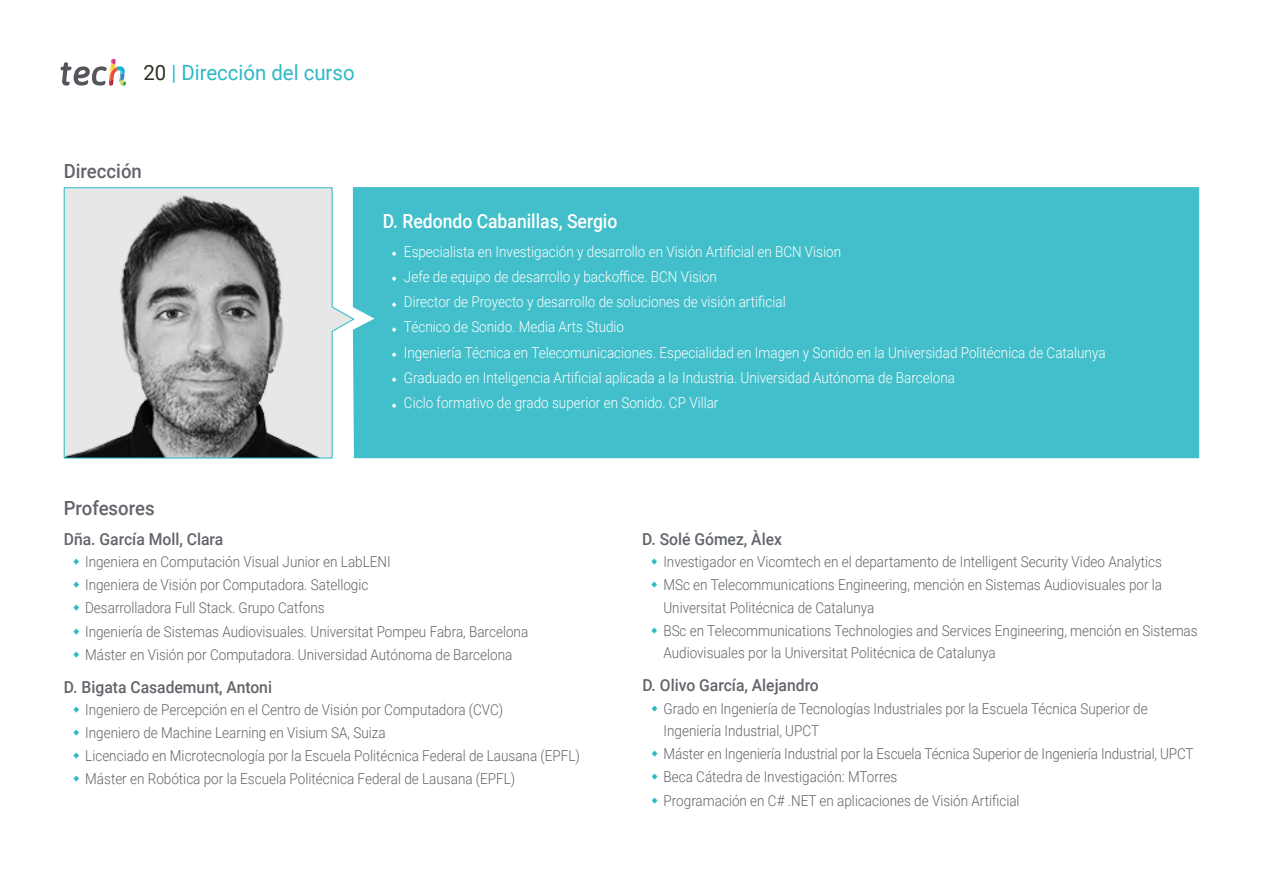
<style>
.page{position:relative;width:1263px;height:893px;background:#fff}
.page>*{position:absolute;margin:0;border:0;box-sizing:border-box;transform-origin:0 0}
.t1{font:21px "Roboto";color:#2db8c5}
.t2{font:500 19.5px "Roboto";color:#fff;scale:.9 1}
.t3{font:500 19.5px "Roboto";color:#61646a;scale:.95 1}
.t4{font:500 16.5px "Roboto";color:#61646a;scale:.95 1}
.t5{font:300 15px/23.1px "Roboto";color:#61646a;scale:.9 1}
.t6{font:300 15px/25.2px "Roboto";color:#fff;scale:.9 1}
.s1{color:#312e20}
</style>
<div class="page">
<svg style="left:61px;top:59px;width:65px;height:27px"></svg>
<div style="left:354px;top:187px;width:845px;height:271px;background:#42bfca"></div>
<svg style="left:64px;top:187px;width:290px;height:271px"></svg>
<svg style="left:392px;top:251px;width:5px;height:5px"></svg>
<svg style="left:392px;top:276px;width:5px;height:5px"></svg>
<svg style="left:392px;top:302px;width:5px;height:5px"></svg>
<svg style="left:392px;top:327px;width:5px;height:5px"></svg>
<svg style="left:392px;top:352px;width:5px;height:5px"></svg>
<svg style="left:392px;top:377px;width:5px;height:5px"></svg>
<svg style="left:392px;top:403px;width:5px;height:5px"></svg>
<h1 class="t1" style="left:144px;top:57px;width:213px"><span class="s1">20</span> | Dirección del curso</h1>
<h2 class="t3" style="left:64px;top:157px;width:84px">Dirección</h2>
<h2 class="t3" style="left:64px;top:495px;width:97px">Profesores</h2>
<h2 class="t2" style="left:383px;top:208px;width:262px">D. Redondo Cabanillas, Sergio</h2>
<p class="t6" style="left:404px;top:238px;width:781px">Especialista en Investigación y desarrollo en Visión Artificial en BCN Vision<br>Jefe de equipo de desarrollo y backoffice. BCN Vision<br>Director de Proyecto y desarrollo de soluciones de visión artificial<br>Técnico de Sonido. Media Arts Studio<br>Ingeniería Técnica en Telecomunicaciones. Especialidad en Imagen y Sonido en la Universidad Politécnica de Catalunya Graduado en Inteligencia Artificial aplicada a la Industria. Universidad Autónoma de Barcelona<br>Ciclo formativo de grado superior en Sonido. CP Villar</p>
<p class="t4" style="left:64px;top:527px;width:169px">Dña. García Moll, Clara</p>
<p class="t5" style="left:85px;top:550px;width:494px">Ingeniera en Computación Visual Junior en LabLENI<br>Ingeniera de Visión por Computadora. Satellogic<br>Desarrolladora Full Stack. Grupo Catfons<br>Ingeniería de Sistemas Audiovisuales. Universitat Pompeu Fabra, Barcelona Máster en Visión por Computadora. Universidad Autónoma de Barcelona</p>
<p class="t4" style="left:64px;top:675px;width:220px">D. Bigata Casademunt, Antoni</p>
<p class="t5" style="left:85px;top:697px;width:551px">Ingeniero de Percepción en el Centro de Visión por Computadora (CVC)<br>Ingeniero de Machine Learning en Visium SA, Suiza<br>Licenciado en Microtecnología por la Escuela Politécnica Federal de Lausana (EPFL)<br>Máster en Robótica por la Escuela Politécnica Federal de Lausana (EPFL)</p>
<p class="t4" style="left:642px;top:527px;width:149px">D. Solé Gómez, Àlex</p>
<p class="t5" style="left:663px;top:550px;width:595px">Investigador en Vicomtech en el departamento de Intelligent Security Video Analytics<br>MSc en Telecommunications Engineering, mención en Sistemas Audiovisuales por la Universitat Politécnica de Catalunya<br>BSc en Telecommunications Technologies and Services Engineering, mención en Sistemas Audiovisuales por la Universitat Politécnica de Catalunya</p>
<p class="t4" style="left:642px;top:674px;width:187px">D. Olivo García, Alejandro</p>
<p class="t5" style="left:664px;top:696px;width:590px">Grado en Ingeniería de Tecnologías Industriales por la Escuela Técnica Superior de Ingeniería Industrial, UPCT<br>Máster en Ingeniería Industrial por la Escuela Técnica Superior de Ingeniería Industrial, UPCT Beca Cátedra de Investigación: MTorres<br>Programación en C# .NET en aplicaciones de Visión Artificial</p>
</div>
